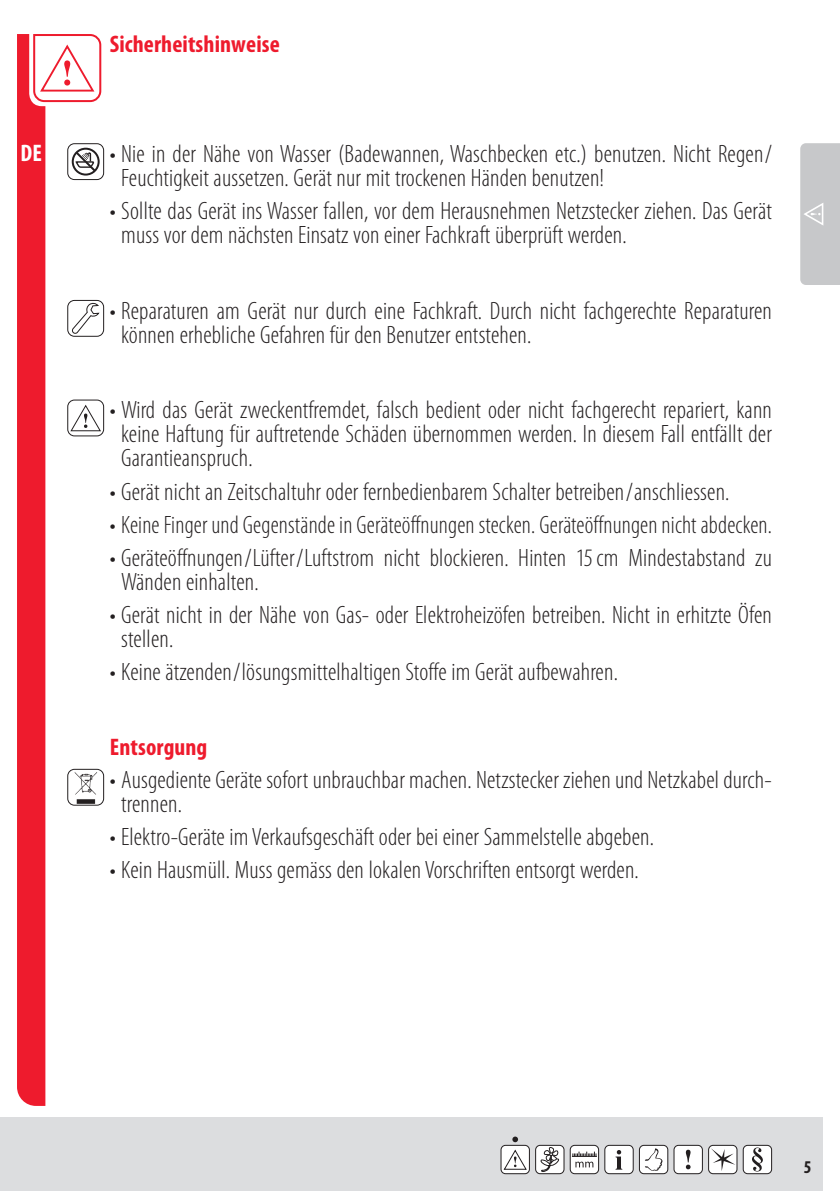
<style>
.page{position:relative;width:840px;height:1191px;background:#fff}
.page>*{position:absolute;margin:0;border:0;box-sizing:border-box;transform-origin:0 0}
.t1{font:300 condensed 25.2px/24px "Myriad Pro";letter-spacing:.005em;color:#231f20}
.t2{font:700 condensed 24px "Myriad Pro";letter-spacing:.005em;color:#ee1b2d}
.t3{font:700 condensed 24px "Myriad Pro";color:#fff}
.t4{font:700 condensed 18px "Myriad Pro";color:#231f20}
</style>
<div class="page">
<div style="left:0;top:1117px;width:822px;height:74px;background:#dcdddf"></div>
<div style="left:604px;top:1145px;width:29px;height:28px;background:#fff;border-radius:5px"></div>
<div style="left:604px;top:1145px;width:29px;height:29px;border:1px solid #231f20;border-radius:5px"></div>
<svg style="left:615px;top:1150px;width:7px;height:19px"></svg>
<div style="left:535px;top:1145px;width:28px;height:28px;background:#fff;border-radius:5px"></div>
<div style="left:535px;top:1145px;width:29px;height:29px;border:1px solid #231f20;border-radius:5px"></div>
<svg style="left:539px;top:1145px;width:20px;height:27px"></svg>
<div style="left:570px;top:1145px;width:28px;height:28px;background:#fff;border-radius:5px"></div>
<div style="left:569px;top:1145px;width:29px;height:29px;border:1px solid #231f20;border-radius:5px"></div>
<svg style="left:571px;top:1151px;width:25px;height:16px"></svg>
<div style="left:639px;top:1145px;width:28px;height:28px;background:#fff;border-radius:5px"></div>
<div style="left:638px;top:1145px;width:29px;height:29px;border:1px solid #231f20;border-radius:5px"></div>
<svg style="left:645px;top:1148px;width:17px;height:22px"></svg>
<div style="left:500px;top:1145px;width:29px;height:28px;background:#fff;border-radius:5px"></div>
<div style="left:500px;top:1145px;width:29px;height:29px;border:1px solid #231f20;border-radius:5px"></div>
<svg style="left:503px;top:1149px;width:24px;height:21px"></svg>
<div style="left:742px;top:1145px;width:29px;height:28px;background:#fff;border-radius:5px"></div>
<div style="left:742px;top:1145px;width:29px;height:29px;border:1px solid #231f20;border-radius:5px"></div>
<svg style="left:752px;top:1147px;width:10px;height:24px"></svg>
<div style="left:708px;top:1145px;width:28px;height:28px;background:#fff;border-radius:5px"></div>
<div style="left:708px;top:1145px;width:28px;height:29px;border:1px solid #231f20;border-radius:5px"></div>
<svg style="left:711px;top:1148px;width:24px;height:23px"></svg>
<div style="left:673px;top:1145px;width:29px;height:28px;background:#fff;border-radius:5px"></div>
<div style="left:673px;top:1145px;width:29px;height:29px;border:1px solid #231f20;border-radius:5px"></div>
<svg style="left:685px;top:1149px;width:5px;height:20px"></svg>
<div style="left:800px;top:143px;width:39px;height:142px;background:#c7c8ca"></div>
<svg style="left:512px;top:1136px;width:5px;height:6px"></svg>
<div style="left:67px;top:143px;width:37px;height:37px;border:1px solid #231f20;border-radius:7px"></div>
<div style="left:67px;top:300px;width:37px;height:37px;border:1px solid #231f20;border-radius:7px"></div>
<div style="left:67px;top:399px;width:37px;height:37px;border:1px solid #231f20;border-radius:7px"></div>
<svg style="left:17px;top:34px;width:85px;height:1072px"></svg>
<img style="left:68px;top:769px;width:36px;height:36px">
<div style="left:67px;top:769px;width:37px;height:36px;border:1px solid #231f20;border-radius:7px"></div>
<p class="t3" style="left:21px;top:140px;width:23px">DE</p>
<p class="t2" style="left:110px;top:31px;width:171px">Sicherheitshinweise</p>
<p class="t1" style="left:121px;top:142px;width:651px;text-indent:-11px">• Nie in der Nähe von Wasser (Badewannen, Waschbecken etc.) benutzen. Nicht Regen/<br>Feuchtigkeit aussetzen. Gerät nur mit trockenen Händen benutzen!</p>
<p class="t1" style="left:121px;top:199px;width:652px;text-indent:-11px">• Sollte das Gerät ins Wasser fallen, vor dem Herausnehmen Netzstecker ziehen. Das Gerät muss vor dem nächsten Einsatz von einer Fachkraft überprüft werden.</p>
<p class="t1" style="left:121px;top:299px;width:652px;text-indent:-11px">• Reparaturen am Gerät nur durch eine Fachkraft. Durch nicht fachgerechte Reparaturen können erhebliche Gefahren für den Benutzer entstehen.</p>
<p class="t1" style="left:121px;top:399px;width:652px;text-align:justify;text-indent:-11px">• Wird das Gerät zweckentfremdet, falsch bedient oder nicht fachgerecht repariert, kann keine Haftung für auftretende Schäden übernommen werden. In diesem Fall entfällt der Garantieanspruch.</p>
<p class="t1" style="left:110px;top:480px;width:621px">• Gerät nicht an Zeitschaltuhr oder fernbedienbarem Schalter betreiben/anschliessen.</p>
<p class="t1" style="left:110px;top:513px;width:663px">• Keine Finger und Gegenstände in Geräteöffnungen stecken. Geräteöffnungen nicht abdecken.</p>
<p class="t1" style="left:121px;top:546px;width:652px;text-indent:-11px">• Geräteöffnungen/Lüfter/Luftstrom nicht blockieren. Hinten 15cm Mindestabstand zu<br>Wänden einhalten.</p>
<p class="t1" style="left:121px;top:603px;width:652px;text-indent:-11px">• Gerät nicht in der Nähe von Gas- oder Elektroheizöfen betreiben. Nicht in erhitzte Öfen stellen.</p>
<p class="t1" style="left:110px;top:660px;width:509px">• Keine ätzenden/lösungsmittelhaltigen Stoffe im Gerät aufbewahren.</p>
<p class="t2" style="left:110px;top:733px;width:99px">Entsorgung</p>
<p class="t1" style="left:121px;top:768px;width:651px;text-indent:-11px">• Ausgediente Geräte sofort unbrauchbar machen. Netzstecker ziehen und Netzkabel durch&shy;trennen.</p>
<p class="t1" style="left:110px;top:825px;width:545px">• Elektro-Geräte im Verkaufsgeschäft oder bei einer Sammelstelle abgeben.</p>
<p class="t1" style="left:110px;top:858px;width:530px">• Kein Hausmüll. Muss gemäss den lokalen Vorschriften entsorgt werden.</p>
<p class="t4" style="left:803px;top:1156px;width:9px">5</p>
</div>
